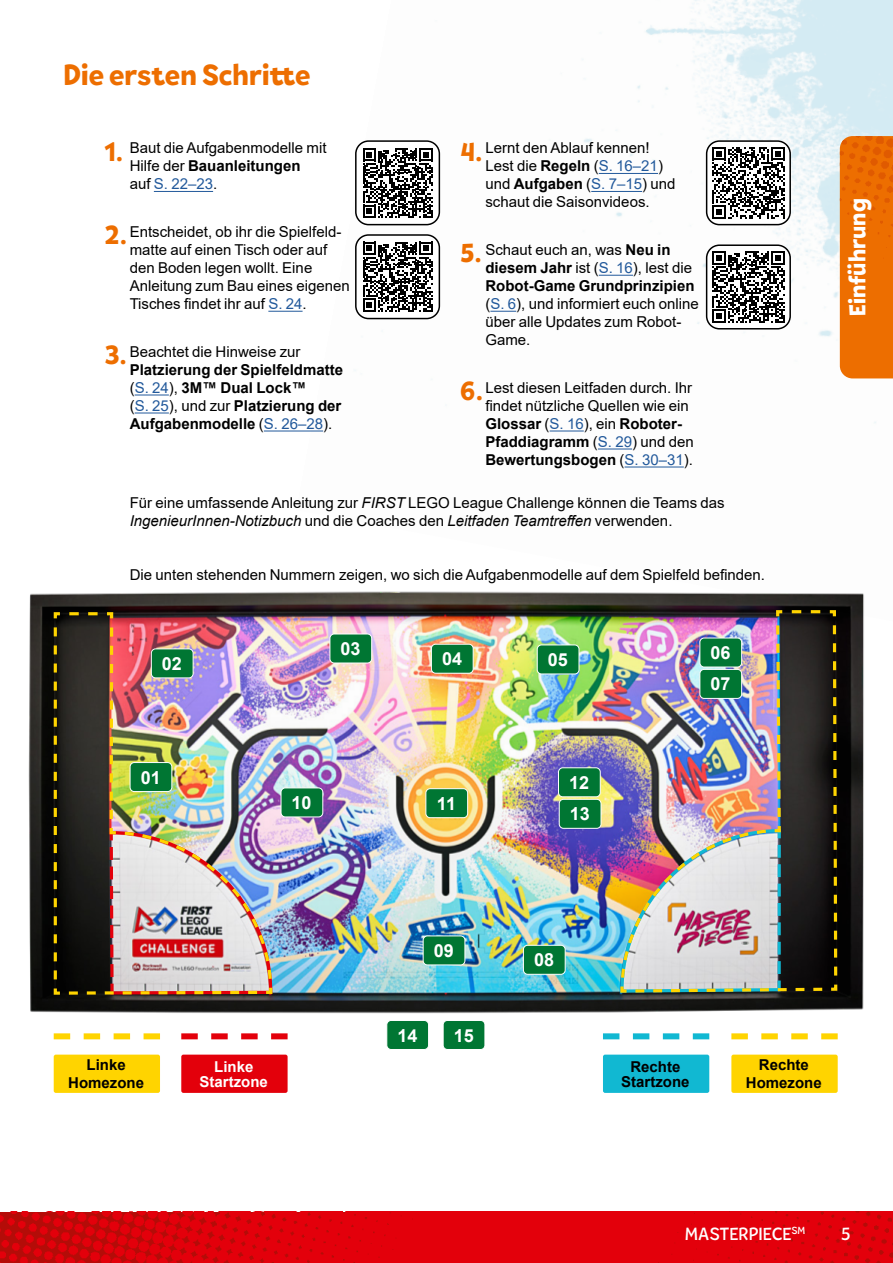
<style>
.page{position:relative;width:893px;height:1263px;background:#fff}
.page>*{position:absolute;margin:0;border:0;box-sizing:border-box;transform-origin:0 0}
.Header_20{font:800 30px "Tobi Pro";color:#ed6e00}
.Tab_Titles{font:800 24px "Tobi Pro";letter-spacing:.005em;color:#fff}
.Sub_12__Mission_No{font:700 18px "Arial";color:#fff}
.t1{font:500 18px "Tobi Pro";color:#fff}
.Basic_Body_10{font:15px/18px "Arial";color:#000}
.Basic_Body_10__Bold{font:700 15px/18px "Arial";color:#000;text-align:center}
.Basic_Body_10__Bold-2{font:700 15px/15px "Arial";color:#fff;text-align:center}
.s1{font-family:"Tobi Pro";font-weight:800;font-size:27px;color:#ed6e00}
.s2{font-weight:700}
.s3{color:#22599b}
.s4{font-weight:400}
.s5{font-weight:400;color:#22599b}
.s6{font-style:italic}
</style>
<div class="page">
<img style="left:296px;top:0;width:597px;height:468px">
<img style="left:0;top:1212px;width:507px;height:51px">
<div style="left:507px;top:1212px;width:386px;height:51px;background:#e3000b"></div>
<img style="left:28px;top:591px;width:836px;height:423px">
<div style="left:840px;top:296px;width:53px;height:82px;background:#ed6e00"></div>
<img style="left:840px;top:136px;width:53px;height:160px">
<img style="left:54px;top:610px;width:220px;height:385px">
<img style="left:619px;top:610px;width:218px;height:384px">
<svg style="left:54px;top:1033px;width:106px;height:6px"></svg>
<svg style="left:731px;top:1033px;width:107px;height:6px"></svg>
<svg style="left:181px;top:1033px;width:107px;height:6px"></svg>
<svg style="left:603px;top:1033px;width:106px;height:6px"></svg>
<div style="left:330px;top:634px;width:42px;height:29px;background:#007633;border-radius:4px"></div>
<div style="left:330px;top:634px;width:42px;height:29px;border:1px solid #fff;border-radius:4px"></div>
<div style="left:431px;top:644px;width:42px;height:29px;background:#007633;border-radius:4px"></div>
<div style="left:431px;top:644px;width:43px;height:30px;border:1px solid #fff;border-radius:4px"></div>
<div style="left:537px;top:645px;width:42px;height:29px;background:#007633;border-radius:4px"></div>
<div style="left:537px;top:644px;width:42px;height:30px;border:1px solid #fff;border-radius:4px"></div>
<div style="left:700px;top:638px;width:42px;height:29px;background:#007633;border-radius:4px"></div>
<div style="left:699px;top:638px;width:43px;height:29px;border:1px solid #fff;border-radius:4px"></div>
<div style="left:700px;top:669px;width:42px;height:29px;background:#007633;border-radius:4px"></div>
<div style="left:699px;top:669px;width:43px;height:30px;border:1px solid #fff;border-radius:4px"></div>
<div style="left:523px;top:945px;width:42px;height:29px;background:#007633;border-radius:4px"></div>
<div style="left:523px;top:945px;width:43px;height:30px;border:1px solid #fff;border-radius:4px"></div>
<div style="left:423px;top:936px;width:42px;height:29px;background:#007633;border-radius:4px"></div>
<div style="left:423px;top:935px;width:42px;height:30px;border:1px solid #fff;border-radius:4px"></div>
<div style="left:281px;top:788px;width:42px;height:29px;background:#007633;border-radius:4px"></div>
<div style="left:281px;top:787px;width:42px;height:30px;border:1px solid #fff;border-radius:4px"></div>
<div style="left:426px;top:789px;width:42px;height:29px;background:#007633;border-radius:4px"></div>
<div style="left:425px;top:788px;width:43px;height:30px;border:1px solid #fff;border-radius:4px"></div>
<div style="left:558px;top:768px;width:42px;height:29px;background:#007633;border-radius:4px"></div>
<div style="left:558px;top:767px;width:43px;height:30px;border:1px solid #fff;border-radius:4px"></div>
<div style="left:151px;top:649px;width:42px;height:29px;background:#007633;border-radius:4px"></div>
<div style="left:151px;top:648px;width:42px;height:30px;border:1px solid #fff;border-radius:4px"></div>
<div style="left:130px;top:762px;width:42px;height:29px;background:#007633;border-radius:4px"></div>
<div style="left:130px;top:762px;width:42px;height:30px;border:1px solid #fff;border-radius:4px"></div>
<div style="left:559px;top:799px;width:42px;height:29px;background:#007633;border-radius:4px"></div>
<div style="left:559px;top:799px;width:42px;height:30px;border:1px solid #fff;border-radius:4px"></div>
<div style="left:387px;top:1020px;width:42px;height:29px;background:#007633;border-radius:4px"></div>
<div style="left:386px;top:1020px;width:43px;height:30px;border:1px solid #fff;border-radius:4px"></div>
<div style="left:443px;top:1020px;width:42px;height:29px;background:#007633;border-radius:4px"></div>
<div style="left:443px;top:1020px;width:42px;height:30px;border:1px solid #fff;border-radius:4px"></div>
<hr style="left:154px;top:191px;width:59px;height:1px;background:#22599b">
<hr style="left:268px;top:311px;width:35px;height:1px;background:#22599b">
<hr style="left:135px;top:395px;width:34px;height:1px;background:#22599b">
<hr style="left:135px;top:413px;width:34px;height:1px;background:#22599b">
<hr style="left:264px;top:431px;width:59px;height:1px;background:#22599b">
<hr style="left:599px;top:173px;width:59px;height:1px;background:#22599b">
<hr style="left:591px;top:191px;width:51px;height:1px;background:#22599b">
<hr style="left:599px;top:275px;width:34px;height:1px;background:#22599b">
<svg style="left:490px;top:311px;width:26px;height:1px"></svg>
<hr style="left:550px;top:431px;width:34px;height:1px;background:#22599b">
<hr style="left:598px;top:449px;width:34px;height:1px;background:#22599b">
<hr style="left:625px;top:467px;width:59px;height:1px;background:#22599b">
<div style="left:54px;top:1054px;width:106px;height:39px;background:#ffd400;border-radius:2px"></div>
<div style="left:731px;top:1054px;width:107px;height:39px;background:#ffd400;border-radius:2px"></div>
<div style="left:181px;top:1054px;width:107px;height:39px;background:#e3000b;border-radius:2px"></div>
<div style="left:603px;top:1054px;width:106px;height:39px;background:#11b8d2;border-radius:2px"></div>
<div style="left:356px;top:141px;width:83px;height:84px;background:#fff;border-radius:13px"></div>
<svg style="left:363px;top:148px;width:70px;height:70px"></svg>
<div style="left:355px;top:140px;width:85px;height:85px;border:2px solid #000;border-radius:13px"></div>
<div style="left:356px;top:235px;width:83px;height:84px;background:#fff;border-radius:13px"></div>
<svg style="left:363px;top:242px;width:70px;height:70px"></svg>
<div style="left:355px;top:234px;width:85px;height:85px;border:2px solid #000;border-radius:13px"></div>
<div style="left:707px;top:245px;width:83px;height:84px;background:#fff;border-radius:13px"></div>
<svg style="left:712px;top:251px;width:73px;height:72px"></svg>
<div style="left:706px;top:244px;width:85px;height:85px;border:2px solid #000;border-radius:13px"></div>
<div style="left:707px;top:141px;width:83px;height:84px;background:#fff;border-radius:13px"></div>
<svg style="left:712px;top:147px;width:73px;height:72px"></svg>
<div style="left:706px;top:140px;width:85px;height:85px;border:2px solid #000;border-radius:13px"></div>
<p class="Header_20" style="left:64px;top:55px;width:248px">Die ersten Schritte</p>
<p class="Basic_Body_10" style="left:130px;top:139px;width:198px;text-indent:-26px"><span class="s1">1.</span> Baut die Aufgabenmodelle mit<br>Hilfe der <span class="s2">Bauanleitungen<br></span>auf <span class="s3">S. 22–23</span>.</p>
<p class="Basic_Body_10" style="left:130px;top:223px;width:222px;text-indent:-26px"><span class="s1">2.</span> Entscheidet, ob ihr die Spielfeld&shy;matte auf einen Tisch oder auf den Boden legen wollt. Eine<br>Anleitung zum Bau eines eigenen<br>Tisches findet ihr auf <span class="s3">S. 24</span>.</p>
<p class="Basic_Body_10__Bold" style="left:130px;top:343px;width:215px;text-align:left;text-indent:-26px"><span class="s1">3.</span> <span class="s4">Beachtet die Hinweise zur<br></span>Platzierung der Spielfeldmatte <span class="s4">(</span><span class="s5">S. 24</span><span class="s4">),</span> 3M™ Dual Lock™<br><span class="s4">(</span><span class="s5">S. 25</span><span class="s4">), und zur</span> Platzierung der<br>Aufgabenmodelle <span class="s4">(</span><span class="s5">S. 26–28</span><span class="s4">).</span></p>
<p class="Basic_Body_10" style="left:485px;top:139px;width:192px;text-indent:-26px"><span class="s1">4.</span> Lernt den Ablauf kennen!<br>Lest die <span class="s2">Regeln</span> (<span class="s3">S. 16–21</span>) und <span class="s2">Aufgaben</span> (<span class="s3">S. 7–15</span>) und schaut die Saisonvideos.</p>
<p class="Basic_Body_10" style="left:485px;top:241px;width:215px;text-indent:-26px"><span class="s1">5.</span> Schaut euch an, was <span class="s2">Neu in diesem Jahr</span> ist (<span class="s3">S. 16</span>), lest die<br><span class="s2">Robot-Game Grundprinzipien </span>(<span class="s3">S. 6</span>), und informiert euch online über alle Updates zum Robot-<br>Game.</p>
<p class="Basic_Body_10" style="left:485px;top:378px;width:210px;text-indent:-26px"><span class="s1">6.</span> Lest diesen Leitfaden durch. Ihr findet nützliche Quellen wie ein<br><span class="s2">Glossar</span> (<span class="s3">S. 16</span>), ein <span class="s2">Roboter-<br>Pfaddiagramm</span> (<span class="s3">S. 29</span>) und den<br><span class="s2">Bewertungsbogen</span> (<span class="s3">S. 30–31</span>).</p>
<p class="Basic_Body_10" style="left:130px;top:494px;width:597px">Für eine umfassende Anleitung zur <span class="s6">FIRST</span> LEGO League Challenge können die Teams das<br><span class="s6">IngenieurInnen-Notizbuch</span> und die Coaches den <span class="s6">Leitfaden Teamtreffen</span> verwenden.</p>
<p class="Basic_Body_10" style="left:130px;top:566px;width:637px">Die unten stehenden Nummern zeigen, wo sich die Aufgabenmodelle auf dem Spielfeld befinden.</p>
<p class="Sub_12__Mission_No" style="left:162px;top:651px;width:22px">02</p>
<p class="Sub_12__Mission_No" style="left:141px;top:765px;width:22px">01</p>
<p class="Sub_12__Mission_No" style="left:341px;top:636px;width:22px">03</p>
<p class="Sub_12__Mission_No" style="left:442px;top:646px;width:22px">04</p>
<p class="Sub_12__Mission_No" style="left:548px;top:647px;width:22px">05</p>
<p class="Sub_12__Mission_No" style="left:569px;top:770px;width:22px">12</p>
<p class="Sub_12__Mission_No" style="left:292px;top:790px;width:22px">10</p>
<p class="Sub_12__Mission_No" style="left:437px;top:791px;width:21px">11</p>
<p class="Sub_12__Mission_No" style="left:570px;top:801px;width:22px">13</p>
<p class="Sub_12__Mission_No" style="left:710px;top:640px;width:22px">06</p>
<p class="Sub_12__Mission_No" style="left:710px;top:671px;width:22px">07</p>
<p class="Tab_Titles" style="left:841px;top:316px;width:119px;rotate:-90deg">Einführung</p>
<p class="Sub_12__Mission_No" style="left:434px;top:938px;width:22px">09</p>
<p class="Sub_12__Mission_No" style="left:397px;top:1022px;width:22px">14</p>
<p class="Sub_12__Mission_No" style="left:454px;top:1022px;width:22px">15</p>
<p class="Sub_12__Mission_No" style="left:534px;top:947px;width:22px">08</p>
<p class="Basic_Body_10__Bold" style="left:68px;top:1056px;width:77px">Linke<br>Homezone</p>
<p class="Basic_Body_10__Bold" style="left:746px;top:1056px;width:77px">Rechte<br>Homezone</p>
<p class="Basic_Body_10__Bold-2" style="left:200px;top:1059px;width:70px">Linke<br>Startzone</p>
<p class="Basic_Body_10__Bold" style="left:621px;top:1059px;width:70px;line-height:15px">Rechte<br>Startzone</p>
<p class="t1" style="left:685px;top:1222px;width:122px">MASTERPIECE<sup>SM</sup></p>
<p class="t1" style="left:841px;top:1222px;width:11px">5</p>
</div>
